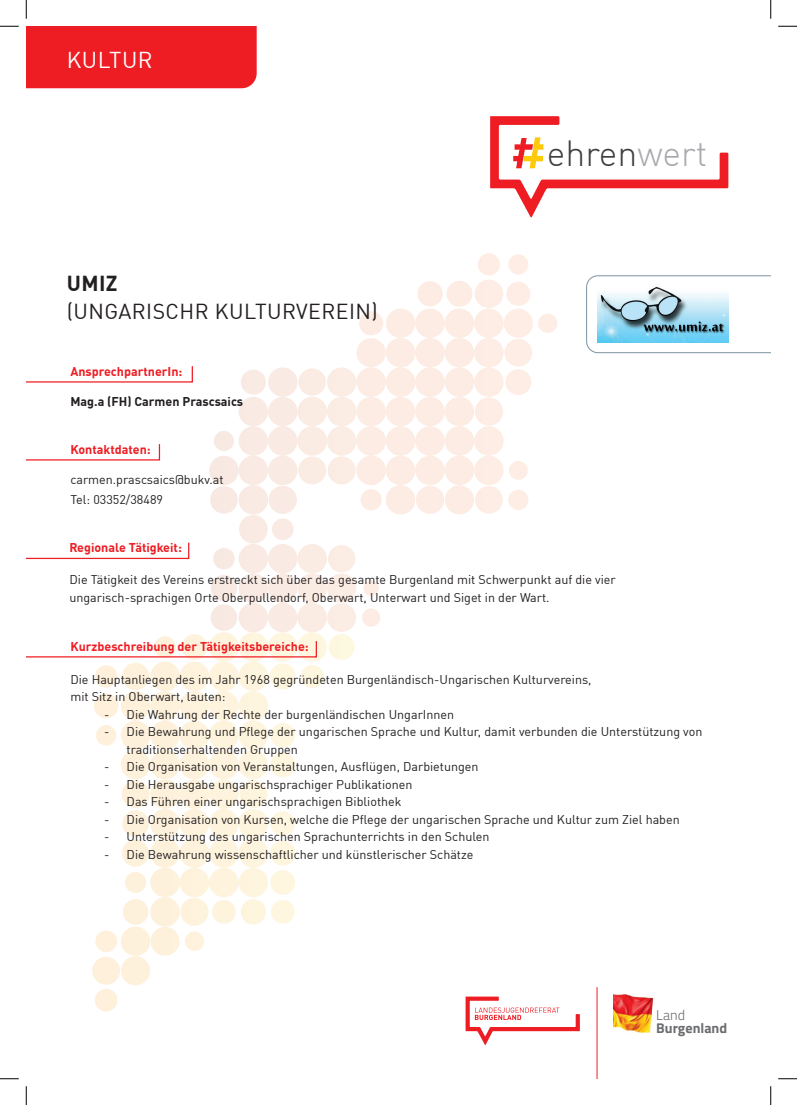
<style>
.page{position:relative;width:797px;height:1105px;background:#fff}
.page>*{position:absolute;margin:0;border:0;box-sizing:border-box;transform-origin:0 0}
.t1{font:300 35.62px "DIN Offc";color:#3e3e3f}
.t2{font:22.5px "DIN Offc";letter-spacing:.02em;color:#fff}
.t3{font:21.25px "DIN Offc";letter-spacing:.02em;color:#231f20}
.t4{font:700 21.25px "DIN Offc";color:#231f20}
.t5{font:700 14.12px "Titillium";color:#6c6d70}
.t6{font:300 14.12px "Titillium";color:#6c6d70}
.t7{font:12.5px/17.5px "DIN Offc";color:#231f20}
.t8{font:700 12.5px "DIN Offc";color:#ee1d23}
.t9{font:700 12.5px "DIN Offc";color:#231f20}
.s1{color:#a8a9ad}
</style>
<div class="page">
<img style="left:94px;top:636px;width:85px;height:291px">
<img style="left:179px;top:632px;width:45px;height:319px">
<img style="left:223px;top:633px;width:87px;height:264px">
<img style="left:310px;top:632px;width:45px;height:56px">
<img style="left:209px;top:338px;width:174px;height:177px">
<img style="left:383px;top:253px;width:174px;height:232px">
<img style="left:359px;top:311px;width:24px;height:24px;border-radius:12px">
<img style="left:222px;top:632px;width:92px;height:1px">
<div style="left:26px;top:26px;width:231px;height:62px;background:#ee1d23"></div>
<hr style="left:597px;top:987px;width:1px;height:92px;background:#ee1d23">
<svg style="left:465px;top:996px;width:115px;height:49px"></svg>
<img style="left:613px;top:994px;width:41px;height:39px">
<svg style="left:586px;top:276px;width:184px;height:77px"></svg>
<svg style="left:490px;top:116px;width:238px;height:102px"></svg>
<svg style="left:26px;top:366px;width:167px;height:17px"></svg>
<svg style="left:26px;top:444px;width:135px;height:17px"></svg>
<svg style="left:26px;top:640px;width:291px;height:18px"></svg>
<svg style="left:26px;top:542px;width:164px;height:18px"></svg>
<img style="left:597px;top:284px;width:131px;height:59px">
<svg style="left:0;top:25px;width:19px;height:2px"></svg>
<svg style="left:778px;top:25px;width:19px;height:2px"></svg>
<svg style="left:0;top:1078px;width:19px;height:1px"></svg>
<svg style="left:778px;top:1078px;width:19px;height:1px"></svg>
<svg style="left:25px;top:0;width:2px;height:19px"></svg>
<svg style="left:25px;top:1086px;width:2px;height:19px"></svg>
<svg style="left:770px;top:0;width:1px;height:19px"></svg>
<svg style="left:770px;top:1086px;width:1px;height:19px"></svg>
<h2 class="t2" style="left:67px;top:46px;width:87px">KULTUR</h2>
<h3 class="t4" style="left:67px;top:269px;width:52px">UMIZ</h3>
<h3 class="t3" style="left:67px;top:298px;width:312px">(UNGARISCHR KULTURVEREIN)</h3>
<p class="t8" style="left:70px;top:363px;width:114px">AnsprechpartnerIn:</p>
<p class="t9" style="left:70px;top:393px;width:174px">Mag.a (FH) Carmen Prascsaics</p>
<p class="t8" style="left:70px;top:442px;width:82px">Kontaktdaten:</p>
<p class="t7" style="left:70px;top:470px;width:155px;line-height:20px">carmen.prascsaics@bukv.at<br>Tel: 03352/38489</p>
<h1 class="t1" style="left:547px;top:131px;width:162px">ehren<span class="s1">wert</span></h1>
<p class="t8" style="left:69px;top:539px;width:114px">Regionale Tätigkeit:</p>
<p class="t7" style="left:69px;top:570px;width:548px">Die Tätigkeit des Vereins erstreckt sich über das gesamte Burgenland mit Schwerpunkt auf die vier ungarisch-sprachigen Orte Oberpullendorf, Oberwart, Unterwart und Siget in der Wart.</p>
<p class="t8" style="left:70px;top:638px;width:240px">Kurzbeschreibung der Tätigkeitsbereiche:</p>
<p class="t7" style="left:70px;top:670px;width:522px">Die Hauptanliegen des im Jahr 1968 gegründeten Burgenländisch-Ungarischen Kulturvereins, mit Sitz in Oberwart, lauten:</p>
<p class="t7" style="left:104px;top:705px;width:351px">- Die Wahrung der Rechte der burgenländischen UngarInnen</p>
<p class="t7" style="left:127px;top:723px;width:577px;text-indent:-22px">- Die Bewahrung und Pflege der ungarischen Sprache und Kultur, damit verbunden die Unterstützung von traditionserhaltenden Gruppen</p>
<p class="t7" style="left:104px;top:758px;width:376px">- Die Organisation von Veranstaltungen, Ausflügen, Darbietungen</p>
<p class="t7" style="left:104px;top:775px;width:310px">- Die Herausgabe ungarischsprachiger Publikationen</p>
<p class="t7" style="left:104px;top:793px;width:299px">- Das Führen einer ungarischsprachigen Bibliothek</p>
<p class="t7" style="left:104px;top:810px;width:577px">- Die Organisation von Kursen, welche die Pflege der ungarischen Sprache und Kultur zum Ziel haben</p>
<p class="t7" style="left:104px;top:828px;width:387px">- Unterstützung des ungarischen Sprachunterrichts in den Schulen</p>
<p class="t7" style="left:104px;top:845px;width:371px">- Die Bewahrung wissenschaftlicher und künstlerischer Schätze</p>
<p class="t6" style="left:656px;top:1005px;width:30px">Land</p>
<p class="t5" style="left:656px;top:1017px;width:72px">Burgenland</p>
</div>
